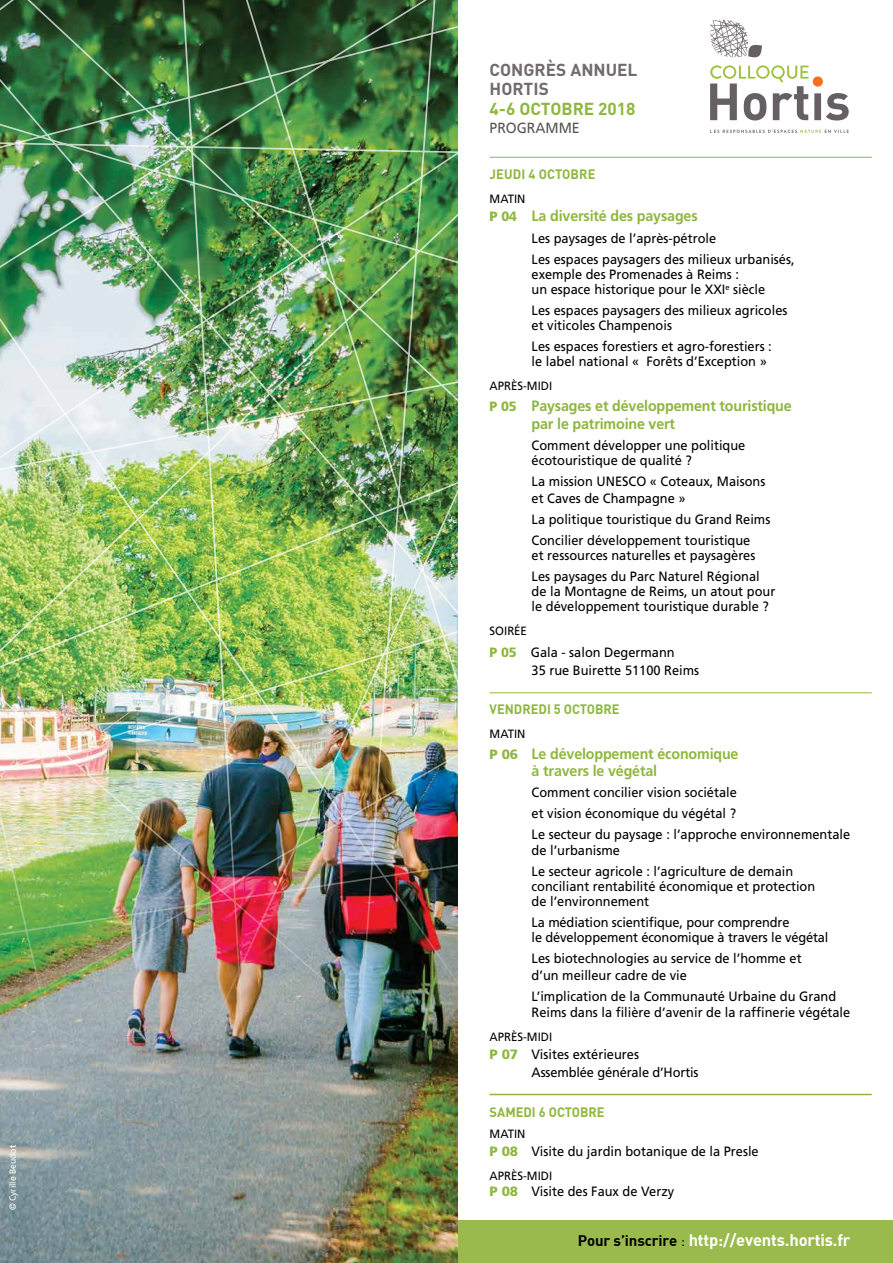
<style>
.page{position:relative;width:893px;height:1263px;background:#fff}
.page>*{position:absolute;margin:0;border:0;box-sizing:border-box;transform-origin:0 0}
.t1{font:700 17.1px/19.6px "DIN";color:#726a6c}
.t2{font:700 17.1px "DIN";color:#8fb73e}
.t3{font:16.5px "DIN Bold";letter-spacing:-.01em;color:#fff}
.t4{font:700 15px/16.5px "Frutiger LT Std";letter-spacing:-.01em;color:#8fb73e;scale:.95 1}
.t5{font:700 15px/18px "Frutiger LT Std";letter-spacing:-.01em;color:#8db53f;scale:.95 1}
.t6{font:14.7px "Frutiger";color:#585451;scale:.95 1}
.t7{font:13.5px/15px "Frutiger";color:#000;scale:.95 1}
.t8{font:700 13.5px "DIN";color:#8fb73e;scale:.95 1}
.t9{font:12px "Frutiger";color:#000;scale:.95 1}
.t10{font:9px "Frutiger";color:#fff;scale:.95 1}
.s1{font-family:"Frutiger";font-weight:900;font-size:13.5px}
.s2{font-family:"Frutiger";font-weight:900;font-size:13.5px;color:#8fb73e}
.s3{font-weight:900;color:#8fb73e}
.s4{font-size:15px;color:#000}
.s5{font-family:"DIN";font-size:15px;color:#000}
.s6{font-family:"Frutiger LT Std";font-weight:700;font-size:13.5px;color:#000}
</style>
<div class="page">
<div style="left:0;top:1220px;width:893px;height:43px;background:#9aba4d"></div>
<svg style="left:710px;top:20px;width:52px;height:38px"></svg>
<svg style="left:710px;top:65px;width:139px;height:55px"></svg>
<svg style="left:710px;top:130px;width:139px;height:3px"></svg>
<img style="left:0;top:1179px;width:457px;height:84px">
<hr style="left:490px;top:157px;width:382px;height:1px;background:#8fb73e">
<hr style="left:490px;top:692px;width:382px;height:1px;background:#8fb73e">
<hr style="left:490px;top:1094px;width:382px;height:1px;background:#8fb73e">
<img style="left:0;top:0;width:457px;height:1179px">
<p class="t10" style="left:8px;top:1210px;width:70px;rotate:-90deg">© Cyrille Beudot</p>
<p class="t1" style="left:490px;top:59px;width:149px">CONGRèS ANNUEL<br>HORTIS</p>
<p class="t2" style="left:490px;top:98px;width:147px">4-6 OCTOBRE 2018</p>
<p class="t6" style="left:490px;top:120px;width:96px">PROGRAMME</p>
<p class="t8" style="left:490px;top:165px;width:113px">JEUDI 4 OCTOBRE</p>
<p class="t9" style="left:490px;top:192px;width:39px">Matin</p>
<p class="t4" style="left:490px;top:207px;width:220px"><span class="s1">P 04</span> La diversité des paysages</p>
<p class="t7" style="left:532px;top:228px;width:278px;line-height:21px">Les paysages de l’après-pétrole<br>Les espaces paysagers des milieux urbanisés,</p>
<p class="t7" style="left:532px;top:267px;width:247px">exemple des Promenades à Reims :<br>un espace historique pour le XXI <sup>e</sup> siècle</p>
<p class="t7" style="left:532px;top:303px;width:271px">Les espaces paysagers des milieux agricoles et viticoles Champenois</p>
<p class="t7" style="left:532px;top:339px;width:254px">Les espaces forestiers et agro-forestiers : le label national « Forêts d’Exception »</p>
<p class="t9" style="left:490px;top:379px;width:67px">Après-m idi</p>
<p class="t5" style="left:532px;top:397px;width:275px;text-indent:-42px"><span class="s2">P 05</span> Paysages et développement touristique par le patrimoine vert</p>
<p class="t7" style="left:532px;top:438px;width:227px">Comment développer une politique écotouristique de qualité ?</p>
<p class="t7" style="left:532px;top:473px;width:248px;line-height:16.5px">La mission UN ESCO « Coteaux, Maisons et Caves de Champagne »</p>
<p class="t7" style="left:532px;top:509px;width:253px;line-height:21px">La politique touristique du Grand Reims<br>Concilier développement touristique</p>
<p class="t7" style="left:532px;top:545px;width:242px;line-height:21px">et ressources naturelles et paysagères<br>Les paysages du Parc N aturel Régional</p>
<p class="t7" style="left:532px;top:584px;width:258px">de la Montagne de Reims, un atout pour le développement touristique durable ?</p>
<p class="t9" style="left:490px;top:624px;width:39px">soirée</p>
<p class="t7" style="left:532px;top:644px;width:178px;line-height:18px;text-indent:-42px"><span class="s3">P 05</span> Gala - salon Degermann<br>35 rue Buirette 51100 Reims</p>
<p class="t8" style="left:490px;top:701px;width:138px">VENDREDI 5 OCTOBRE</p>
<p class="t9" style="left:490px;top:727px;width:39px">Matin</p>
<p class="t4" style="left:532px;top:746px;width:219px;text-indent:-42px"><span class="s1">P 06</span> Le développement économique à travers le végétal</p>
<p class="t7" style="left:532px;top:782px;width:337px;line-height:21px">Comment concilier vision sociétale<br>et vision économique du végétal ?<br>Le secteur du paysage : l’approche environnementale</p>
<p class="t7" style="left:532px;top:840px;width:277px;line-height:21px">de l’urbanisme<br>Le secteur agricole : l’agriculture de demain</p>
<p class="t7" style="left:532px;top:879px;width:300px">conciliant rentabilité économique et protection de l’environnement</p>
<p class="t7" style="left:532px;top:915px;width:314px">La médiation scientifique, pour comprendre<br>le développement économique à travers le végétal</p>
<p class="t7" style="left:532px;top:950px;width:286px;line-height:16.5px">Les biotechnologies au service de l’homme et d’un meilleur cadre de vie</p>
<p class="t7" style="left:532px;top:988px;width:337px;line-height:16.5px">L’implication de la Communauté Urbaine du Grand<br>Reims dans la filière d’avenir de la raffinerie végétale</p>
<p class="t9" style="left:490px;top:1030px;width:67px">Après-m idi</p>
<p class="t7" style="left:532px;top:1046px;width:177px;line-height:18px;text-indent:-42px"><span class="s3">P 07</span> Visites extérieures<br>Assemblée générale d’Hortis</p>
<p class="t8" style="left:490px;top:1103px;width:123px">SAMEDI 6 OCTOBRE</p>
<p class="t9" style="left:490px;top:1126px;width:39px">Matin</p>
<p class="t7" style="left:490px;top:1143px;width:285px"><span class="s3">P 08</span> Visite du jardin botanique de la Presle</p>
<p class="t9" style="left:490px;top:1168px;width:67px">Après-m idi</p>
<p class="t7" style="left:490px;top:1184px;width:196px"><span class="s3">P 08</span> Visite des Faux de Verzy</p>
<p class="t3" style="left:578px;top:1229px;width:299px"><span class="s4">Pour s’inscrire</span> <span class="s5">:</span> http://events.hortis.fr <span class="s6">3</span></p>
</div>
